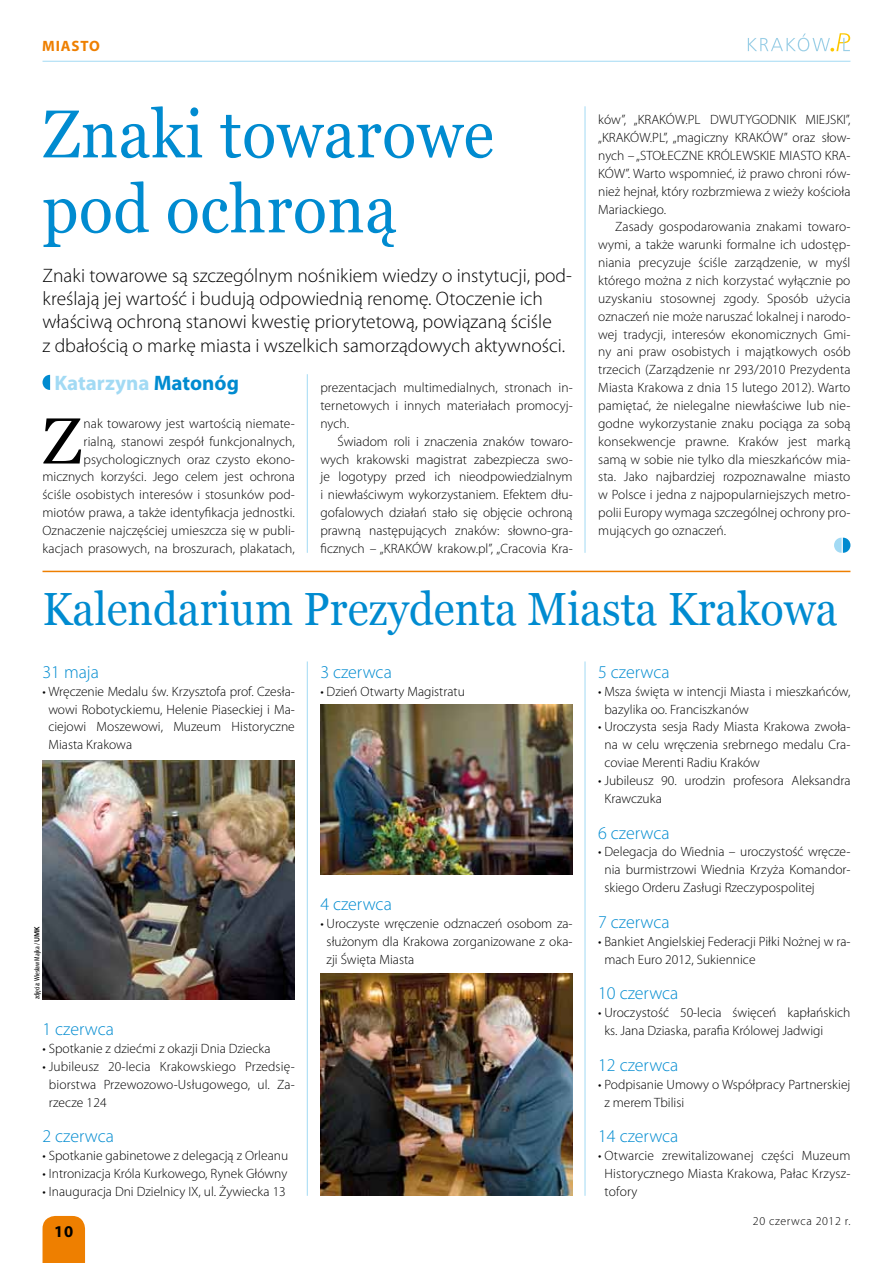
<style>
.page{position:relative;width:893px;height:1263px;background:#fff}
.page>*{position:absolute;margin:0;border:0;box-sizing:border-box;transform-origin:0 0}
.t1{font:67.5px/75px "Georgia";letter-spacing:.01em;color:#008bd0;scale:.93 1}
.t2{font:65.1px "Georgia";color:#000}
.t3{font:46.5px "Georgia";color:#008bd0;scale:.93 1}
.t4{font:700 21px "Myriad Pro";color:#a2daf4}
.t5{font:300 19.5px/23.4px "Myriad Pro";color:#000}
.t6{font:300 18px "Myriad Pro";color:#008bd0}
.t7{font:700 16.5px "Myriad Pro";color:#000}
.t8{font:700 15px "Myriad Pro";color:#ee7f00}
.t9{font:300 13.5px/17.9px "Myriad Pro";color:#000;text-align:justify}
.t10{font:300 12px "Myriad Pro";letter-spacing:.05em;color:#000}
.t11{font:condensed 7.5px "Myriad Pro";color:#000}
.s1{color:#008bd0}
.s2{font-weight:600;font-stretch:normal}
</style>
<div class="page">
<div style="left:43px;top:1216px;width:42px;height:47px;background:#ee7f00"></div>
<hr style="left:43px;top:61px;width:807px;height:1px;background:#a2daf4">
<svg style="left:748px;top:33px;width:102px;height:19px"></svg>
<hr style="left:43px;top:571px;width:807px;height:1px;background:#ee7f00">
<svg style="left:834px;top:538px;width:16px;height:15px"></svg>
<svg style="left:43px;top:375px;width:7px;height:15px"></svg>
<hr style="left:585px;top:661px;width:1px;height:535px;background:#a2daf4">
<hr style="left:307px;top:661px;width:1px;height:535px;background:#a2daf4">
<hr style="left:585px;top:106px;width:1px;height:447px;background:#a2daf4">
<hr style="left:307px;top:374px;width:1px;height:179px;background:#a2daf4">
<img style="left:43px;top:760px;width:251px;height:239px">
<img style="left:320px;top:704px;width:253px;height:170px">
<img style="left:320px;top:974px;width:253px;height:222px">
<p class="t8" style="left:42px;top:36px;width:11px">miasto</p>
<h1 class="t1" style="left:43px;top:98px;width:487px">Znaki towarowe pod ochroną</h1>
<p class="t5" style="left:43px;top:263px;width:531px">Znaki towarowe są szczególnym nośnikiem wiedzy o instytucji, pod&shy;kreślają jej wartość i budują odpowiednią renomę. Otoczenie ich właściwą ochroną stanowi kwestię priorytetową, powiązaną ściśle<br>z dbałością o markę miasta i wszelkich samorządowych aktywności.</p>
<h3 class="t4" style="left:54px;top:369px;width:186px">Katarzyna <span class="s1">Matonóg</span></h3>
<h2 class="t2" style="left:43px;top:402px;width:41px">Z</h2>
<p class="t9" style="left:43px;top:414px;width:254px;text-align:right">nak towarowy jest wartością niemate-<br>rialną, stanowi zespół funkcjonalnych, psychologicznych oraz czysto ekono&shy;micznych korzyści. Jego celem jest ochrona ściśle osobistych interesów i stosunków pod&shy;miotów prawa, a także identyfikacja jednostki.<br>Oznaczenie najczęściej umieszcza się w publi&shy;kacjach prasowych, na broszurach, plakatach,</p>
<p class="t9" style="left:320px;top:378px;width:254px">prezentacjach multimedialnych, stronach in&shy;ternetowych i innych materiałach promocyj&shy;nych.</p>
<p class="t9" style="left:320px;top:432px;width:254px;text-indent:17px">Świadom roli i znaczenia znaków towaro&shy;wych krakowski magistrat zabezpiecza swo&shy;je logotypy przed ich nieodpowiedzialnym i niewłaściwym wykorzystaniem. Efektem dłu&shy;gofalowych działań stało się objęcie ochroną prawną następujących znaków: słowno-gra&shy;ficznych – „KRAKÓW krakow.pl”, „Cracovia Kra-</p>
<p class="t9" style="left:598px;top:111px;width:254px">ków”, „KRAKÓW.PL DWUTYGODNIK MIEJSKI”, „KRAKÓW.PL”, „magiczny KRAKÓW” oraz słow&shy;nych – „STOŁECZNE KRÓLEWSKIE MIASTO KRA-KÓW”. Warto wspomnieć, iż prawo chroni rów&shy;nież hejnał, który rozbrzmiewa z wieży kościoła Mariackiego.</p>
<p class="t9" style="left:598px;top:218px;width:254px;text-indent:17px">Zasady gospodarowania znakami towaro&shy;wymi, a także warunki formalne ich udostęp&shy;niania precyzuje ściśle zarządzenie, w myśl którego można z nich korzystać wyłącznie po uzyskaniu stosownej zgody. Sposób użycia oznaczeń nie może naruszać lokalnej i narodo&shy;wej tradycji, interesów ekonomicznych Gmi&shy;ny ani praw osobistych i majątkowych osób trzecich (Zarządzenie nr 293/2010 Prezydenta Miasta Krakowa z dnia 15 lutego 2012). Warto pamiętać, że nielegalne niewłaściwe lub nie&shy;godne wykorzystanie znaku pociąga za sobą konsekwencje prawne. Kraków jest marką samą w sobie nie tylko dla mieszkańców mia&shy;sta. Jako najbardziej rozpoznawalne miasto w Polsce i jedna z najpopularniejszych metro&shy;polii Europy wymaga szczególnej ochrony pro&shy;mujących go oznaczeń.</p>
<h3 class="t3" style="left:43px;top:581px;width:856px">Kalendarium Prezydenta Miasta Krakowa</h3>
<h3 class="t6" style="left:43px;top:661px;width:58px">31 maja</h3>
<p class="t9" style="left:48px;top:682px;width:248px;text-indent:-6px">• Wręczenie Medalu św. Krzysztofa prof. Czesła&shy;wowi Robotyckiemu, Helenie Piaseckiej i Ma&shy;ciejowi Moszewowi, Muzeum Historyczne Miasta Krakowa</p>
<h3 class="t6" style="left:320px;top:661px;width:73px">3 czerwca</h3>
<p class="t9" style="left:320px;top:682px;width:146px">• Dzień Otwarty Magistratu</p>
<p class="t11" style="left:32px;top:999px;width:74px;rotate:-90deg">zdjęcia: Wiesław Majka / <span class="s2">UMK</span></p>
<h3 class="t6" style="left:43px;top:1018px;width:73px">1 czerwca</h3>
<p class="t9" style="left:43px;top:1039px;width:230px">• Spotkanie z dziećmi z okazji Dnia Dziecka</p>
<p class="t9" style="left:49px;top:1057px;width:247px;text-indent:-6px">• Jubileusz 20-lecia Krakowskiego Przedsię&shy;biorstwa Przewozowo-Usługowego, ul. Za&shy;rzecze 124</p>
<h3 class="t6" style="left:43px;top:1125px;width:73px">2 czerwca</h3>
<p class="t9" style="left:43px;top:1146px;width:247px">• Spotkanie gabinetowe z delegacją z Orleanu</p>
<p class="t9" style="left:43px;top:1164px;width:246px">• Intronizacja Króla Kurkowego, Rynek Główny</p>
<p class="t9" style="left:43px;top:1182px;width:245px">• Inauguracja Dni Dzielnicy IX, ul. Żywiecka 13</p>
<p class="t7" style="left:54px;top:1221px;width:21px">10</p>
<h3 class="t6" style="left:320px;top:893px;width:73px">4 czerwca</h3>
<p class="t9" style="left:327px;top:914px;width:248px;text-indent:-6px">• Uroczyste wręczenie odznaczeń osobom za&shy;służonym dla Krakowa zorganizowane z oka&shy;zji Święta Miasta</p>
<h3 class="t6" style="left:598px;top:661px;width:73px">5 czerwca</h3>
<p class="t9" style="left:604px;top:682px;width:248px;text-indent:-6px">• Msza święta w intencji Miasta i mieszkańców, bazylika oo. Franciszkanów</p>
<p class="t9" style="left:604px;top:718px;width:247px;text-indent:-6px">• Uroczysta sesja Rady Miasta Krakowa zwoła&shy;na w celu wręczenia srebrnego medalu Cra&shy;coviae Merenti Radiu Kraków</p>
<p class="t9" style="left:604px;top:771px;width:247px;text-indent:-6px">• Jubileusz 90. urodzin profesora Aleksandra<br>Krawczuka</p>
<h3 class="t6" style="left:598px;top:822px;width:73px">6 czerwca</h3>
<p class="t9" style="left:604px;top:843px;width:247px;text-indent:-6px">• Delegacja do Wiednia – uroczystość wręcze&shy;nia burmistrzowi Wiednia Krzyża Komandor&shy;skiego Orderu Zasługi Rzeczypospolitej</p>
<h3 class="t6" style="left:598px;top:911px;width:73px">7 czerwca</h3>
<p class="t9" style="left:604px;top:932px;width:248px;text-indent:-6px">• Bankiet Angielskiej Federacji Piłki Nożnej w ra&shy;mach Euro 2012, Sukiennice</p>
<h3 class="t6" style="left:598px;top:982px;width:82px">10 czerwca</h3>
<p class="t9" style="left:604px;top:1004px;width:248px;text-indent:-6px">• Uroczystość 50-lecia święceń kapłańskich ks. Jana Dziaska, parafia Królowej Jadwigi</p>
<h3 class="t6" style="left:598px;top:1054px;width:82px">12 czerwca</h3>
<p class="t9" style="left:604px;top:1075px;width:247px;text-indent:-6px">• Podpisanie Umowy o Współpracy Partnerskiej z merem Tbilisi</p>
<h3 class="t6" style="left:598px;top:1125px;width:82px">14 czerwca</h3>
<p class="t9" style="left:604px;top:1146px;width:247px;text-indent:-6px">• Otwarcie zrewitalizowanej części Muzeum Historycznego Miasta Krakowa, Pałac Krzysz&shy;tofory</p>
<p class="t10" style="left:753px;top:1213px;width:99px">20 czerwca 2012 r.</p>
</div>
